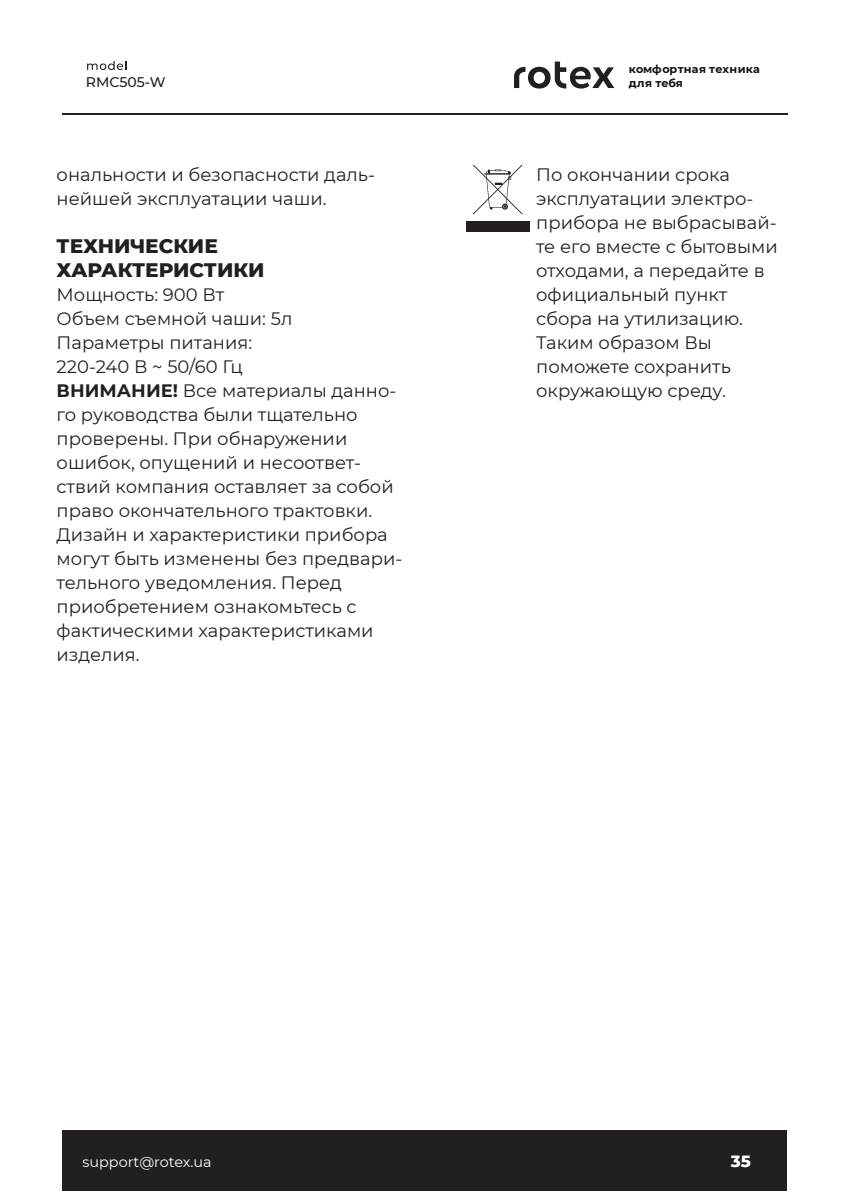
<style>
.page{position:relative;width:846px;height:1192px;background:#fff}
.page>*{position:absolute;margin:0;border:0;box-sizing:border-box;transform-origin:0 0}
.t1{font:800 20px/24px "Montserrat";color:#231f20}
.t2{font:18px/24px "Montserrat";color:#231f20}
.t3{font:800 16.6px "Montserrat";color:#fff}
.t4{font:14.4px "Montserrat";color:#fff}
.t5{font:500 14px "Montserrat";color:#231f20}
.t6{font:700 11.2px/13.4px "Montserrat";letter-spacing:.01em;color:#131313}
.s1{font-weight:700}
</style>
<div class="page">
<div style="left:63px;top:1130px;width:724px;height:60px;background:#231f20"></div>
<hr style="left:62px;top:113px;width:725px;height:1px;background:#231f20">
<svg style="left:514px;top:62px;width:100px;height:27px"></svg>
<svg style="left:473px;top:165px;width:49px;height:49px"></svg>
<div style="left:466px;top:221px;width:64px;height:11px;background:#231f20"></div>
<svg style="left:87px;top:61px;width:40px;height:9px"></svg>
<p class="t5" style="left:86px;top:72px;width:81px">RMC505-W</p>
<p class="t2" style="left:57px;top:162px;width:320px">ональности и безопасности даль&shy;нейшей эксплуатации чаши.</p>
<p class="t1" style="left:57px;top:233px;width:209px">ТЕХНИЧЕСКИЕ<br>ХАРАКТЕРИСТИКИ</p>
<p class="t2" style="left:57px;top:282px;width:347px">Мощность: 900 Вт<br>Объем съемной чаши: 5л<br>Параметры питания:<br>220-240 В ~ 50/60 Гц<br><span class="s1">ВНИМАНИЕ!</span> Все материалы данно&shy;го руководства были тщательно проверены. При обнаружении ошибок, опущений и несоответ&shy;ствий компания оставляет за собой право окончательного трактовки.<br>Дизайн и характеристики прибора могут быть изменены без предвари&shy;тельного уведомления. Перед приобретением ознакомьтесь с фактическими характеристиками изделия.</p>
<p class="t6" style="left:629px;top:62px;width:132px">комфортная техника для тебя</p>
<p class="t2" style="left:536px;top:162px;width:243px">По окончании срока эксплуатации электро&shy;прибора не выбрасывай&shy;те его вместе с бытовыми отходами, а передайте в официальный пункт сбора на утилизацию.<br>Таким образом Вы поможете сохранить окружающую среду.</p>
<p class="t4" style="left:83px;top:1152px;width:130px">support@rotex.ua</p>
<p class="t3" style="left:731px;top:1149px;width:21px">35</p>
</div>
